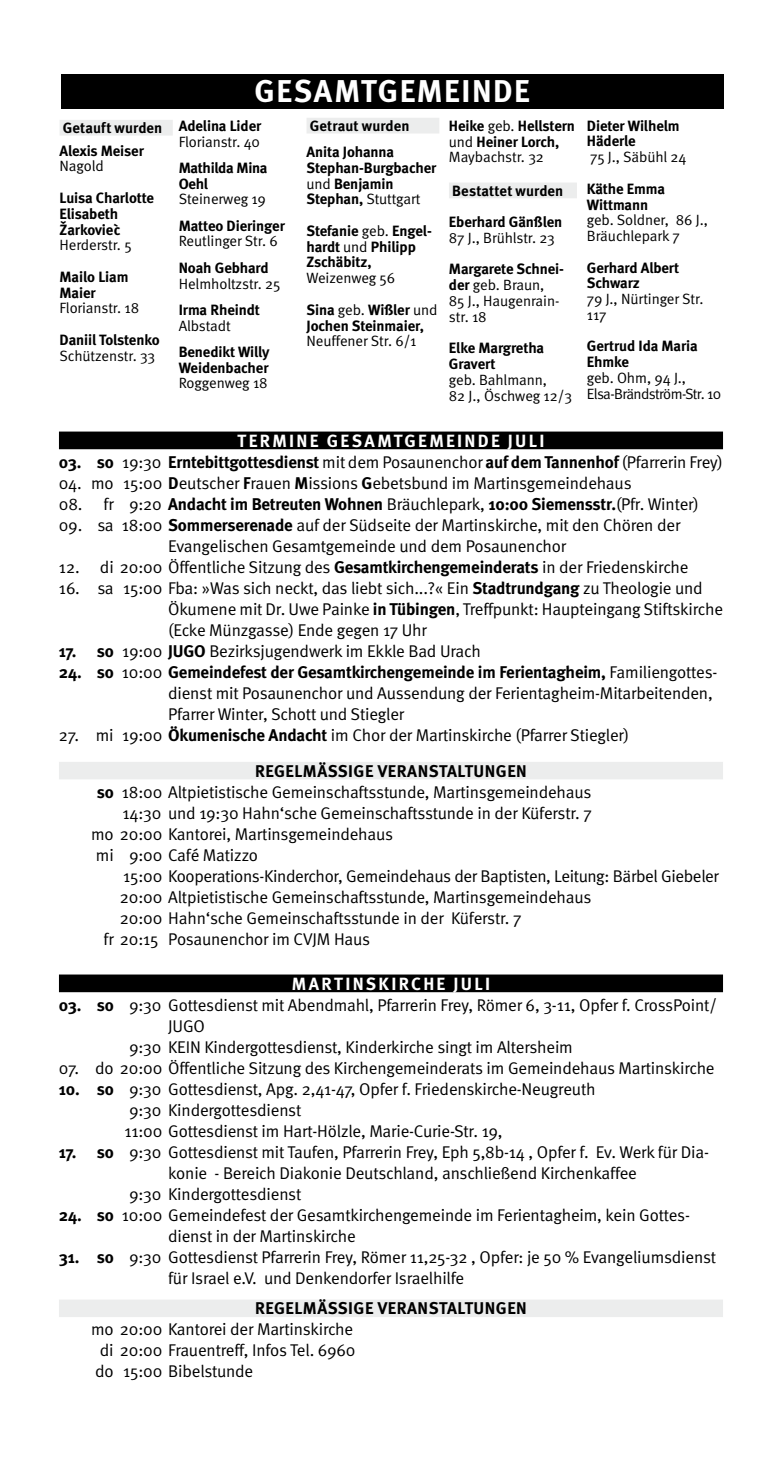
<style>
.page{position:relative;width:782px;height:1474px;background:#fff}
.page>*{position:absolute;margin:0;border:0;box-sizing:border-box;transform-origin:0 0}
.t1{font:700 31.5px "Meta";letter-spacing:.05em;color:#fff}
.t2{font:700 17.68px "Meta";letter-spacing:.13em;color:#fff}
.t3{font:16.97px/21px "Meta Normal";letter-spacing:-.01em;color:#000}
.t4{font:700 16.97px "Meta";letter-spacing:-.01em;color:#000}
.t5{font:700 16.97px "Meta";letter-spacing:.03em;color:#000}
.t6{font:700 14.88px/15.8px "Meta";letter-spacing:-.005em;color:#000}
.t7{font:14.88px/15.8px "Meta Normal";letter-spacing:-.005em;color:#000}
.t8{font:14.88px/15.8px "Meta Normal";letter-spacing:-.04em;color:#000}
.t9{font:700 14.88px/15.8px "Meta";letter-spacing:-.025em;color:#000}
.s1{font-family:"Meta Normal";font-weight:400}
.s2{font-family:"Meta";font-weight:700}
</style>
<div class="page">
<div style="left:61px;top:74px;width:662px;height:35px;background:#000"></div>
<div style="left:60px;top:120px;width:113px;height:16px;background:#eceded"></div>
<div style="left:59px;top:431px;width:663px;height:18px;background:#000"></div>
<div style="left:59px;top:762px;width:663px;height:17px;background:#eceded"></div>
<div style="left:59px;top:974px;width:663px;height:18px;background:#000"></div>
<div style="left:59px;top:1299px;width:663px;height:17px;background:#eceded"></div>
<div style="left:306px;top:118px;width:133px;height:15px;background:#eceded"></div>
<div style="left:449px;top:182px;width:127px;height:16px;background:#eceded"></div>
<p class="t6" style="left:60px;top:116px;width:104px;line-height:22.8px">Getauft wurden<br>Alexis Meiser</p>
<p class="t7" style="left:60px;top:158px;width:46px">Nagold</p>
<p class="t6" style="left:60px;top:190px;width:96px">Luisa Charlotte<br>Elisabeth<br>Žarkovie`c</p>
<p class="t7" style="left:60px;top:237px;width:74px">Herderstr. 5</p>
<p class="t6" style="left:60px;top:268px;width:70px">Mailo Liam<br>Maier</p>
<p class="t7" style="left:60px;top:300px;width:81px">Florianstr. 18</p>
<p class="t6" style="left:60px;top:331px;width:102px">Daniil Tolstenko</p>
<p class="t7" style="left:60px;top:347px;width:97px">Schützenstr. 33</p>
<h1 class="t1" style="left:254px;top:73px;width:277px">GESAMTGEMEINDE</h1>
<p class="t6" style="left:179px;top:118px;width:84px">Adelina Lider</p>
<p class="t7" style="left:179px;top:133px;width:83px">Florianstr. 40</p>
<p class="t9" style="left:179px;top:160px;width:90px">Mathilda Mina<br>Oehl</p>
<p class="t7" style="left:179px;top:191px;width:89px">Steinerweg 19</p>
<p class="t6" style="left:179px;top:217px;width:108px">Matteo Dieringer</p>
<p class="t7" style="left:179px;top:233px;width:101px">Reutlinger Str. 6</p>
<p class="t6" style="left:179px;top:259px;width:91px">Noah Gebhard</p>
<p class="t7" style="left:179px;top:275px;width:103px">Helmholtzstr. 25</p>
<p class="t6" style="left:179px;top:301px;width:83px">Irma Rheindt</p>
<p class="t7" style="left:179px;top:317px;width:53px">Albstadt</p>
<p class="t6" style="left:179px;top:343px;width:92px">Benedikt Willy<br>Weidenbacher</p>
<p class="t7" style="left:179px;top:375px;width:90px">Roggenweg 18</p>
<p class="t6" style="left:306px;top:112px;width:104px;line-height:26.2px">Getraut wurden<br>Anita Johanna</p>
<p class="t6" style="left:306px;top:160px;width:131px">Stephan-Burgbacher <span class="s1">und</span> Benjamin</p>
<p class="t7" style="left:306px;top:191px;width:115px"><span class="s2">Stephan,</span> Stuttgart</p>
<p class="t6" style="left:306px;top:223px;width:127px">Stefanie <span class="s1">geb.</span> Engel&shy;hardt <span class="s1">und</span> Philipp<br>Zschäbitz,</p>
<p class="t7" style="left:306px;top:270px;width:90px">Weizenweg 56</p>
<p class="t6" style="left:306px;top:301px;width:132px">Sina <span class="s1">geb.</span> Wißler <span class="s1">und<br></span>Jochen Steinmaier,</p>
<p class="t7" style="left:306px;top:333px;width:111px">Neuffener Str. 6/1</p>
<p class="t6" style="left:449px;top:118px;width:127px">Heike <span class="s1">geb.</span> Hellstern <span class="s1">und</span> Heiner Lorch,</p>
<p class="t7" style="left:449px;top:149px;width:96px">Maybachstr. 32</p>
<p class="t6" style="left:449px;top:174px;width:116px;line-height:31.5px">Bestattet wurden<br>Eberhard Gänßlen</p>
<p class="t7" style="left:449px;top:230px;width:107px">87 J., Brühlstr. 23</p>
<p class="t6" style="left:449px;top:261px;width:116px">Margarete Schnei-</p>
<p class="t7" style="left:449px;top:277px;width:112px"><span class="s2">der</span> geb. Braun,<br>85 J., Haugenrain&shy;str. 18</p>
<p class="t6" style="left:449px;top:340px;width:97px">Elke Margretha<br>Gravert</p>
<p class="t7" style="left:449px;top:371px;width:124px">geb. Bahlmann,<br>82 J., Öschweg 12/3</p>
<p class="t6" style="left:586px;top:117px;width:94px">Dieter Wilhelm<br>Häderle</p>
<p class="t7" style="left:590px;top:149px;width:98px">75 J., Säbühl 24</p>
<p class="t6" style="left:586px;top:180px;width:80px">Käthe Emma<br>Wittmann</p>
<p class="t7" style="left:586px;top:212px;width:122px">geb. Soldner, 86 J.,<br>Bräuchlepark 7</p>
<p class="t6" style="left:586px;top:259px;width:94px">Gerhard Albert<br>Schwarz</p>
<p class="t7" style="left:586px;top:291px;width:118px">79 J., Nürtinger Str.<br>117</p>
<p class="t6" style="left:586px;top:338px;width:112px">Gertrud Ida Maria<br>Ehmke</p>
<p class="t8" style="left:586px;top:370px;width:136px">geb. Ohm, 94 J.,<br>Elsa-Brändström-Str. 10</p>
<p class="t2" style="left:237px;top:430px;width:308px">TERMINE GESAMTGEMEINDE JULI</p>
<p class="t4" style="left:59px;top:452px;width:665px">03. so <span class="s1">19:30</span> Erntebittgottesdienst <span class="s1">mit dem Posaunenchor</span> auf dem Tannenhof <span class="s1">(Pfarrerin Frey)</span></p>
<p class="t3" style="left:59px;top:472px;width:574px">04. mo 15:00 <span class="s2">D</span>eutscher <span class="s2">F</span>rauen <span class="s2">M</span>issions <span class="s2">G</span>ebetsbund im Martinsgemeindehaus</p>
<p class="t4" style="left:59px;top:494px;width:641px"><span class="s1">08. fr 9:20</span> Andacht im Betreuten Wohnen <span class="s1">Bräuchlepark,</span> 10:00 Siemensstr.<span class="s1">(Pfr. Winter)</span></p>
<p class="t3" style="left:59px;top:514px;width:622px;text-align:center">09. sa 18:00 <span class="s2">Sommerserenade</span> auf der Südseite der Martinskirche, mit den Chören der<br>Evangelischen Gesamtgemeinde und dem Posaunenchor</p>
<p class="t3" style="left:59px;top:556px;width:630px">12. di 20:00 Öffentliche Sitzung des <span class="s2">Gesamtkirchengemeinderats</span> in der Friedenskirche</p>
<p class="t3" style="left:168px;top:577px;width:556px;text-indent:-109px">16. sa 15:00 Fba: »Was sich neckt, das liebt sich...?« Ein <span class="s2">Stadtrundgang</span> zu Theologie und<br>Ökumene mit Dr. Uwe Painke <span class="s2">in Tübingen</span>, Treffpunkt: Haupteingang Stiftskirche (Ecke Münzgasse) Ende gegen 17 Uhr</p>
<p class="t3" style="left:59px;top:640px;width:423px"><span class="s2">17. so</span> 19:00 <span class="s2">JUGO</span> Bezirksjugendwerk im Ekkle Bad Urach</p>
<p class="t4" style="left:59px;top:662px;width:659px">24. so <span class="s1">10:00</span> Gemeindefest der Gesamtkirchengemeinde im Ferientagheim, <span class="s1">Familiengottes-</span></p>
<p class="t3" style="left:168px;top:682px;width:546px">dienst mit Posaunenchor und Aussendung der Ferientagheim-Mitarbeitenden,<br>Pfarrer Winter, Schott und Stiegler</p>
<p class="t3" style="left:59px;top:724px;width:571px">27. mi 19:00 <span class="s2">Ökumenische Andacht</span> im Chor der Martinskirche (Pfarrer Stiegler)</p>
<p class="t5" style="left:255px;top:760px;width:273px">REGELMÄSSIGE VERANSTALTUNGEN</p>
<p class="t3" style="left:97px;top:781px;width:496px"><span class="s2">so</span> 18:00 Altpietistische Gemeinschaftsstunde, Martinsgemeindehaus</p>
<p class="t3" style="left:122px;top:802px;width:471px">14:30 und 19:30 Hahn‘sche Gemeinschaftsstunde in der Küferstr. 7</p>
<p class="t3" style="left:91px;top:823px;width:303px">mo 20:00 Kantorei, Martinsgemeindehaus</p>
<p class="t3" style="left:96px;top:844px;width:164px">mi 9:00 Café Matizzo</p>
<p class="t3" style="left:123px;top:865px;width:597px">15:00 Kooperations-Kinderchor, Gemeindehaus der Baptisten, Leitung: Bärbel Giebeler</p>
<p class="t3" style="left:120px;top:886px;width:473px">20:00 Altpietistische Gemeinschaftsstunde, Martinsgemeindehaus</p>
<p class="t3" style="left:120px;top:907px;width:403px">20:00 Hahn‘sche Gemeinschaftsstunde in der Küferstr. 7</p>
<p class="t3" style="left:104px;top:928px;width:268px">fr 20:15 Posaunenchor im CVJM Haus</p>
<p class="t2" style="left:292px;top:973px;width:200px">MARTINSKIRCHE JULI</p>
<p class="t3" style="left:59px;top:994px;width:659px"><span class="s2">03. so</span> 9:30 Gottesdienst mit Abendmahl, Pfarrerin Frey, Römer 6, 3-11, Opfer f. CrossPoint/</p>
<p class="t3" style="left:168px;top:1015px;width:38px">JUGO</p>
<p class="t3" style="left:129px;top:1036px;width:445px">9:30 KEIN Kindergottesdienst, Kinderkirche singt im Altersheim</p>
<p class="t3" style="left:59px;top:1057px;width:657px">07. do 20:00 Öffentliche Sitzung des Kirchengemeinderats im Gemeindehaus Martinskirche</p>
<p class="t3" style="left:124px;top:1078px;width:472px;text-indent:-65px"><span class="s2">10. so</span> 9:30 Gottesdienst, Apg. 2,41-47, Opfer f. Friedenskirche-Neugreuth<br>9:30 Kindergottesdienst<br>11:00 Gottesdienst im Hart-Hölzle, Marie-Curie-Str. 19,</p>
<p class="t3" style="left:59px;top:1141px;width:651px"><span class="s2">17. so</span> 9:30 Gottesdienst mit Taufen, Pfarrerin Frey, Eph 5,8b-14 , Opfer f. Ev. Werk für Dia-</p>
<p class="t3" style="left:168px;top:1162px;width:470px">konie - Bereich Diakonie Deutschland, anschließend Kirchenkaffee</p>
<p class="t3" style="left:129px;top:1183px;width:174px">9:30 Kindergottesdienst</p>
<p class="t3" style="left:168px;top:1204px;width:523px;text-indent:-109px"><span class="s2">24. so</span> 10:00 Gemeindefest der Gesamtkirchengemeinde im Ferientagheim, kein Gottes&shy;dienst in der Martinskirche</p>
<p class="t3" style="left:168px;top:1246px;width:549px;text-indent:-109px"><span class="s2">31. so</span> 9:30 Gottesdienst Pfarrerin Frey, Römer 11,25-32 , Opfer: je 50 % Evangeliumsdienst für Israel e.V. und Denkendorfer Israelhilfe</p>
<p class="t5" style="left:255px;top:1298px;width:273px">REGELMÄSSIGE VERANSTALTUNGEN</p>
<p class="t3" style="left:91px;top:1318px;width:266px">mo 20:00 Kantorei der Martinskirche di 20:00 Frauentreff, Infos Tel. 6960 do 15:00 Bibelstunde</p>
</div>
